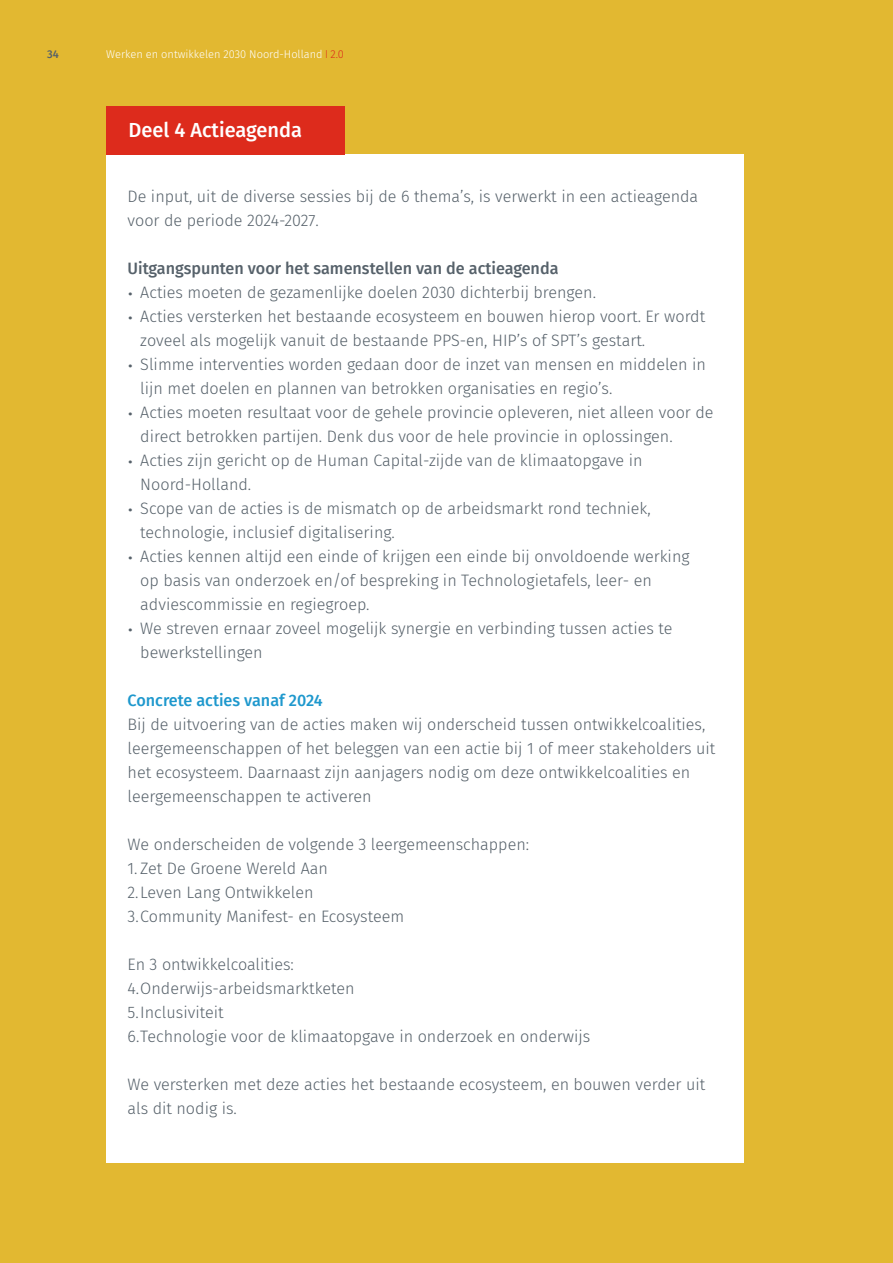
<style>
.page{position:relative;width:893px;height:1263px;background:#e2b831}
.page>*{position:absolute;margin:0;border:0;box-sizing:border-box;transform-origin:0 0}
.Heading_panels{font:500 20.4px "Fira Sans";color:#fff}
.Body_11_pt{font:300 16.5px/24px "Fira Sans";color:#56616a}
.Body_11_pt-2{font:500 16.5px "Fira Sans";color:#56616a}
.Subkop_blauw{font:500 16.5px "Fira Sans";color:#1e98cd}
.t1{font:300 11.25px "Fira Sans";color:#fff}
.t2{font:500 11.25px "Fira Sans";color:#56616a}
.s1{font-weight:400;color:#dd2b1c}
.s2{color:#dd2b1c}
.s3{font-size:21px}
</style>
<div class="page">
<div style="left:106px;top:154px;width:638px;height:1008px;background:#fff"></div>
<div style="left:106px;top:106px;width:238px;height:48px;background:#dd2b1c"></div>
<p class="t2" style="left:47px;top:45px;width:13px">34</p>
<p class="t1" style="left:106px;top:47px;width:239px">Werken en ontwikkelen 2030 Noord-Holland <span class="s1">I</span> <span class="s2">2.0</span></p>
<p class="Heading_panels" style="left:129px;top:114px;width:175px">Deel 4 Actieagenda</p>
<p class="Body_11_pt" style="left:128px;top:184px;width:572px">De input, uit de diverse sessies bij de 6 thema’s, is verwerkt in een actieagenda voor de periode 2024-2027.</p>
<p class="Body_11_pt-2" style="left:128px;top:255px;width:432px">Uitgangspunten voor het samenstellen van de actieagenda</p>
<p class="Body_11_pt" style="left:128px;top:280px;width:470px"><span class="s3">•</span> Acties moeten de gezamenlijke doelen 2030 dichterbij brengen.</p>
<p class="Body_11_pt" style="left:140px;top:304px;width:566px;text-indent:-13px"><span class="s3">•</span> Acties versterken het bestaande ecosysteem en bouwen hierop voort. Er wordt zoveel als mogelijk vanuit de bestaande PPS-en, HIP’s of SPT’s gestart.</p>
<p class="Body_11_pt" style="left:140px;top:352px;width:567px;text-indent:-13px"><span class="s3">•</span> Slimme interventies worden gedaan door de inzet van mensen en middelen in lijn met doelen en plannen van betrokken organisaties en regio’s.</p>
<p class="Body_11_pt" style="left:140px;top:400px;width:575px;text-indent:-13px"><span class="s3">•</span> Acties moeten resultaat voor de gehele provincie opleveren, niet alleen voor de direct betrokken partijen. Denk dus voor de hele provincie in oplossingen.</p>
<p class="Body_11_pt" style="left:140px;top:448px;width:504px;text-indent:-13px"><span class="s3">•</span> Acties zijn gericht op de Human Capital-zijde van de klimaatopgave in<br>Noord-Holland.</p>
<p class="Body_11_pt" style="left:140px;top:496px;width:512px;text-indent:-13px"><span class="s3">•</span> Scope van de acties is de mismatch op de arbeidsmarkt rond techniek, technologie, inclusief digitalisering.</p>
<p class="Body_11_pt" style="left:140px;top:544px;width:551px;text-indent:-13px"><span class="s3">•</span> Acties kennen altijd een einde of krijgen een einde bij onvoldoende werking op basis van onderzoek en/of bespreking in Technologietafels, leer- en adviescommissie en regiegroep.</p>
<p class="Body_11_pt" style="left:140px;top:616px;width:534px;text-indent:-13px"><span class="s3">•</span> We streven ernaar zoveel mogelijk synergie en verbinding tussen acties te bewerkstellingen</p>
<p class="Subkop_blauw" style="left:128px;top:687px;width:197px">Concrete acties vanaf 2024</p>
<p class="Body_11_pt" style="left:128px;top:712px;width:589px">Bij de uitvoering van de acties maken wij onderscheid tussen ontwikkelcoalities, leergemeenschappen of het beleggen van een actie bij 1 of meer stakeholders uit het ecosysteem. Daarnaast zijn aanjagers nodig om deze ontwikkelcoalities en leergemeenschappen te activeren</p>
<p class="Body_11_pt" style="left:128px;top:832px;width:403px">We onderscheiden de volgende 3 leergemeenschappen:</p>
<p class="Body_11_pt" style="left:128px;top:856px;width:202px">1. Zet De Groene Wereld Aan</p>
<p class="Body_11_pt" style="left:128px;top:880px;width:187px">2.Leven Lang Ontwikkelen</p>
<p class="Body_11_pt" style="left:128px;top:904px;width:278px">3.Community Manifest- en Ecosysteem</p>
<p class="Body_11_pt" style="left:128px;top:952px;width:168px">En 3 ontwikkelcoalities:</p>
<p class="Body_11_pt" style="left:128px;top:976px;width:228px">4.Onderwijs-arbeidsmarktketen</p>
<p class="Body_11_pt" style="left:128px;top:1000px;width:97px">5.Inclusiviteit</p>
<p class="Body_11_pt" style="left:128px;top:1024px;width:464px">6.Technologie voor de klimaatopgave in onderzoek en onderwijs</p>
<p class="Body_11_pt" style="left:128px;top:1072px;width:579px">We versterken met deze acties het bestaande ecosysteem, en bouwen verder uit als dit nodig is.</p>
</div>
